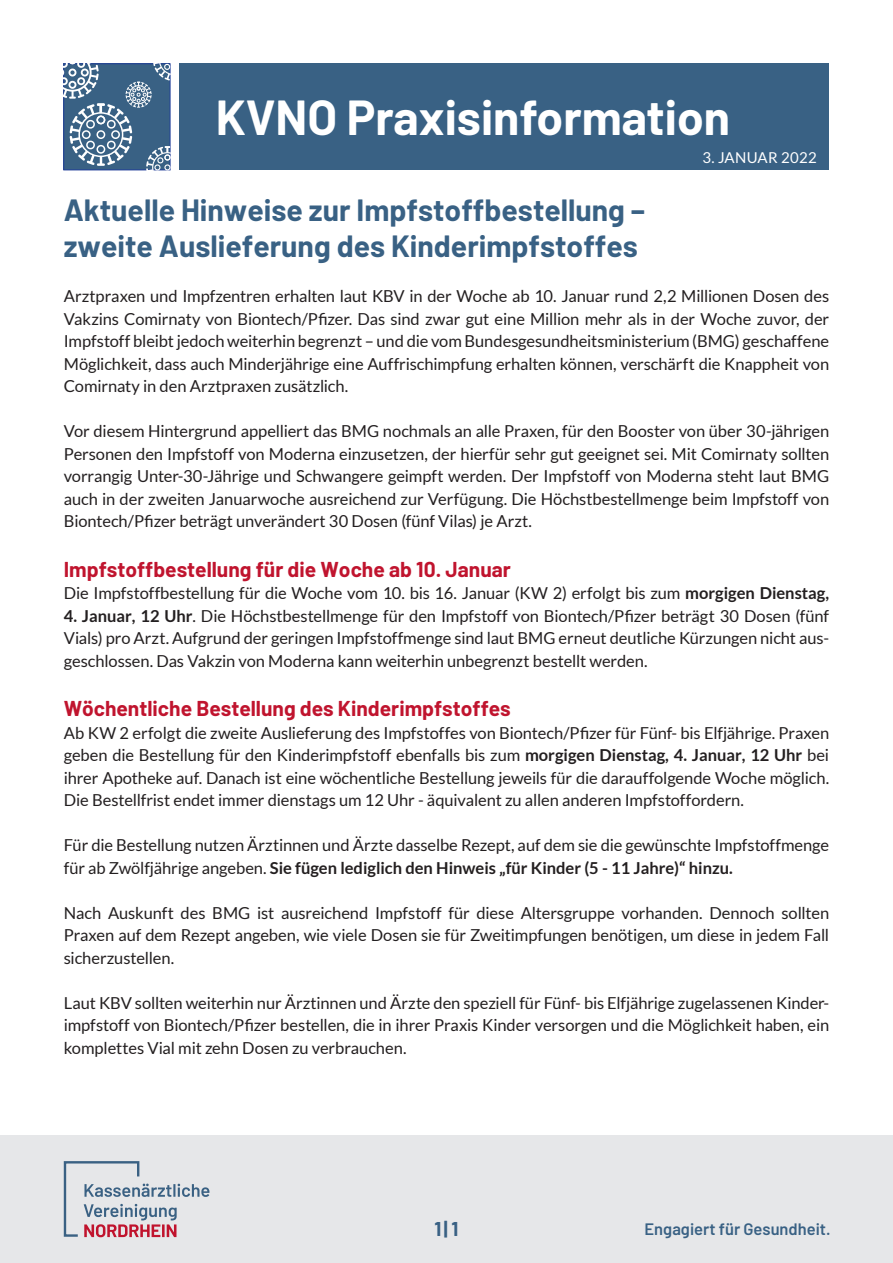
<style>
.page{position:relative;width:893px;height:1263px;background:#fff}
.page>*{position:absolute;margin:0;border:0;box-sizing:border-box;transform-origin:0 0}
.t1{font:700 48px "Barlow";color:#fff}
._3_0_-_Numerische_Au{font:700 30px "Barlow";color:#396184}
._3_0_-_Numerische_Au-2{font:700 21px "Barlow";color:#c0142e}
.t2{font:700 19.5px "Barlow";color:#396184}
._3_0_-_Numerische_Au-3{font:16.5px/22.5px "Lato";letter-spacing:-.005em;color:#231f20;text-align:justify}
.t3{font:600 16.5px "Barlow";color:#396184}
.t4{font:15px "Lato";letter-spacing:.02em;color:#fff}
.s1{font-weight:700}
</style>
<div class="page">
<div style="left:180px;top:64px;width:649px;height:106px;background:#396184"></div>
<svg style="left:64px;top:64px;width:106px;height:106px;background:#5c7d9a"></svg>
<div style="left:0;top:1135px;width:893px;height:128px;background:#e6e7e9"></div>
<svg style="left:64px;top:1161px;width:145px;height:76px"></svg>
<h1 class="t1" style="left:216px;top:82px;width:516px">KVNO Praxisinformation</h1>
<p class="t4" style="left:702px;top:149px;width:116px">3. JANUAR 2022</p>
<p class="_3_0_-_Numerische_Au" style="left:64px;top:188px;width:583px">Aktuelle Hinweise zur Impfstoffbestellung –</p>
<p class="_3_0_-_Numerische_Au" style="left:64px;top:224px;width:576px">zweite Auslieferung des Kinderimpfstoffes</p>
<p class="_3_0_-_Numerische_Au-3" style="left:64px;top:285px;width:767px">Arztpraxen und Impfzentren erhalten laut KBV in der Woche ab 10. Januar rund 2,2 Millionen Dosen des Vakzins Comirnaty von Biontech/Pfizer. Das sind zwar gut eine Million mehr als in der Woche zuvor, der Impfstoff bleibt jedoch weiterhin begrenzt – und die vom Bundesgesundheitsministerium (BMG) geschaffene Möglichkeit, dass auch Minderjährige eine Auffrischimpfung erhalten können, verschärft die Knappheit von Comirnaty in den Arztpraxen zusätzlich.</p>
<p class="_3_0_-_Numerische_Au-3" style="left:64px;top:420px;width:767px">Vor diesem Hintergrund appelliert das BMG nochmals an alle Praxen, für den Booster von über 30-jährigen Personen den Impfstoff von Moderna einzusetzen, der hierfür sehr gut geeignet sei. Mit Comirnaty sollten vorrangig Unter-30-Jährige und Schwangere geimpft werden. Der Impfstoff von Moderna steht laut BMG auch in der zweiten Januarwoche ausreichend zur Verfügung. Die Höchstbestellmenge beim Impfstoff von Biontech/Pfizer beträgt unverändert 30 Dosen (fünf Vilas) je Arzt.</p>
<p class="_3_0_-_Numerische_Au-2" style="left:64px;top:554px;width:449px">Impfstoffbestellung für die Woche ab 10. Januar</p>
<p class="_3_0_-_Numerische_Au-3" style="left:64px;top:582px;width:767px">Die Impfstoffbestellung für die Woche vom 10. bis 16. Januar (KW 2) erfolgt bis zum <span class="s1">morgigen Dienstag,</span></p>
<p class="_3_0_-_Numerische_Au-3" style="left:64px;top:605px;width:767px"><span class="s1">4. Januar, 12 Uhr</span>. Die Höchstbestellmenge für den Impfstoff von Biontech/Pfizer beträgt 30 Dosen (fünf Vials) pro Arzt. Aufgrund der geringen Impfstoffmenge sind laut BMG erneut deutliche Kürzungen nicht aus&shy;geschlossen. Das Vakzin von Moderna kann weiterhin unbegrenzt bestellt werden.</p>
<p class="_3_0_-_Numerische_Au-2" style="left:64px;top:693px;width:448px">Wöchentliche Bestellung des Kinderimpfstoffes</p>
<p class="_3_0_-_Numerische_Au-3" style="left:64px;top:722px;width:767px">Ab KW 2 erfolgt die zweite Auslieferung des Impfstoffes von Biontech/Pfizer für Fünf- bis Elfjährige. Praxen geben die Bestellung für den Kinderimpfstoff ebenfalls bis zum <span class="s1">morgigen Dienstag, 4. Januar, 12 Uhr</span> bei ihrer Apotheke auf. Danach ist eine wöchentliche Bestellung jeweils für die darauffolgende Woche möglich.<br>Die Bestellfrist endet immer dienstags um 12 Uhr - äquivalent zu allen anderen Impfstoffordern.</p>
<p class="_3_0_-_Numerische_Au-3" style="left:64px;top:834px;width:767px">Für die Bestellung nutzen Ärztinnen und Ärzte dasselbe Rezept, auf dem sie die gewünschte Impfstoffmenge für ab Zwölfjährige angeben. <span class="s1">Sie fügen lediglich den Hinweis „für Kinder (5 - 11 Jahre)“ hinzu.</span></p>
<p class="_3_0_-_Numerische_Au-3" style="left:64px;top:902px;width:767px">Nach Auskunft des BMG ist ausreichend Impfstoff für diese Altersgruppe vorhanden. Dennoch sollten Praxen auf dem Rezept angeben, wie viele Dosen sie für Zweitimpfungen benötigen, um diese in jedem Fall sicherzustellen.</p>
<p class="_3_0_-_Numerische_Au-3" style="left:64px;top:992px;width:767px">Laut KBV sollten weiterhin nur Ärztinnen und Ärzte den speziell für Fünf- bis Elfjährige zugelassenen Kinder&shy;impfstoff von Biontech/Pfizer bestellen, die in ihrer Praxis Kinder versorgen und die Möglichkeit haben, ein komplettes Vial mit zehn Dosen zu verbrauchen.</p>
<p class="t2" style="left:434px;top:1214px;width:26px">1| 1</p>
<p class="t3" style="left:645px;top:1217px;width:188px">Engagiert für Gesundheit.</p>
</div>
